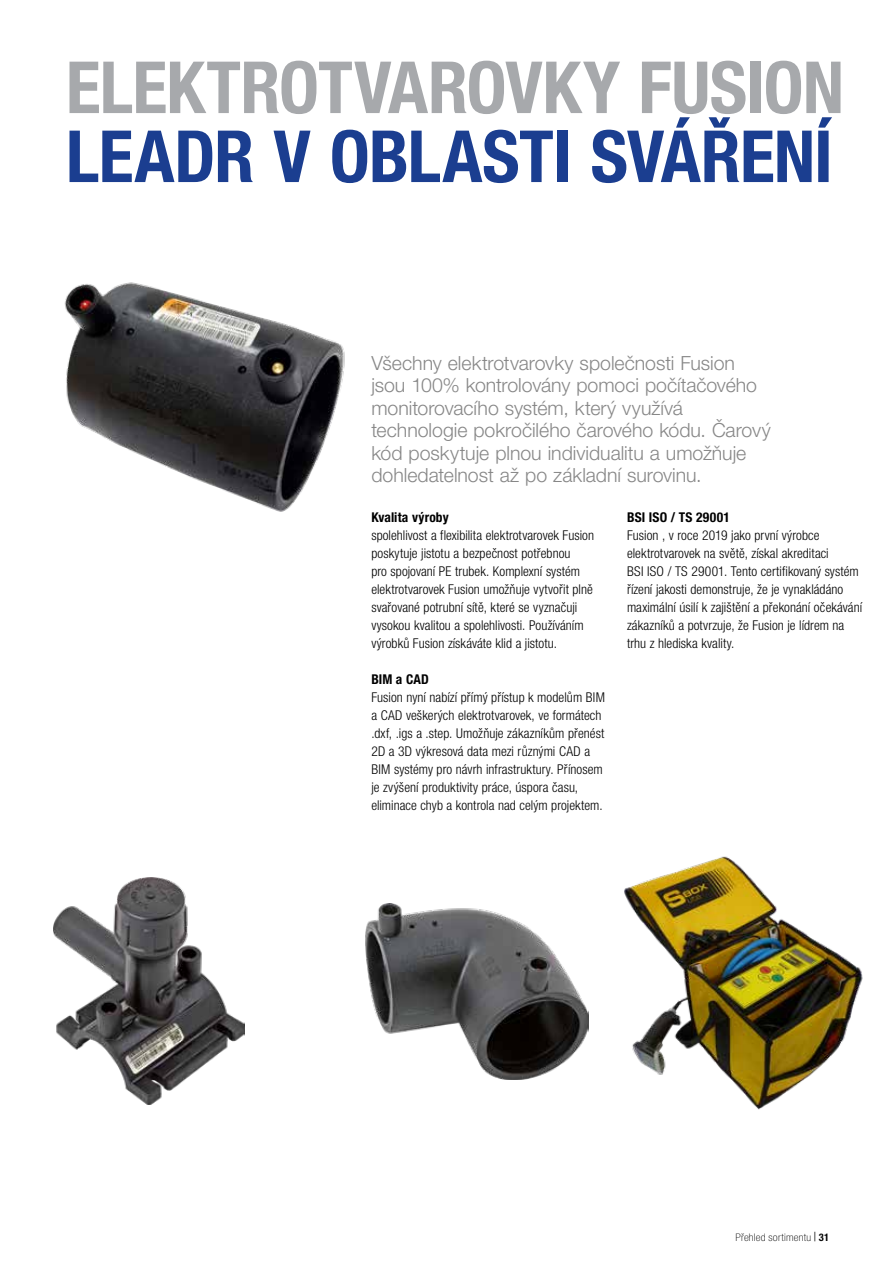
<style>
.page{position:relative;width:893px;height:1263px;background:#fff}
.page>*{position:absolute;margin:0;border:0;box-sizing:border-box;transform-origin:0 0}
.t1{font:700 condensed 72px "Helvetica Neue LT Pro";letter-spacing:-.01em;color:#a7a9ac}
.t2{font:700 condensed 72px "Helvetica Neue LT Pro";letter-spacing:-.01em;color:#1b3e90}
.t3{font:300 19.5px/22.5px "Helvetica Neue LT Pro";color:#878787}
.t4{font:300 condensed 13.5px/18px "Helvetica Neue LT Pro";letter-spacing:.005em;color:#000}
.t5{font:700 condensed 13.5px "Helvetica Neue LT Pro";letter-spacing:.01em;color:#000}
.t6{font:100 condensed 10.5px "Helvetica Neue LT Pro";letter-spacing:.02em;color:#000;scale:1.1 1}
.s1{font-family:"Times New Roman";font-weight:700;font-stretch:normal}
.s2{font-weight:700}
</style>
<div class="page">
<img style="left:64px;top:282px;width:281px;height:230px">
<img style="left:624px;top:856px;width:239px;height:254px">
<img style="left:365px;top:903px;width:224px;height:177px">
<img style="left:53px;top:878px;width:191px;height:226px">
<h1 class="t1" style="left:66px;top:44px;width:780px">ELEKTROTVAROVKY FUSION</h1>
<h1 class="t2" style="left:66px;top:113px;width:768px">LEADR V OBLASTI SVÁŘENÍ</h1>
<p class="t3" style="left:371px;top:351px;width:401px">Všechny elektrotvarovky společnosti Fusion jsou 100% kontrolovány pomoci počítačového monitorovacího systém, který využívá technologie pokročilého čarového kódu. Čarový kód poskytuje plnou individualitu a umožňuje dohledatelnost až po základní surovinu.</p>
<p class="t5" style="left:371px;top:509px;width:79px">Kvalita výroby</p>
<p class="t4" style="left:371px;top:526px;width:224px">spolehlivost a flexibilita elektrotvarovek Fusion poskytuje jistotu a bezpečnost potřebnou<br>pro spojovaní PE trubek. Komplexní systém elektrotvarovek Fusion umožňuje vytvořit plně svařované potrubní sítě, které se vyznačuji vysokou kvalitou a spolehlivosti. Používáním výrobků Fusion získáváte klid a jistotu.</p>
<p class="t5" style="left:371px;top:671px;width:59px">BIM a CAD</p>
<p class="t4" style="left:371px;top:688px;width:235px">Fusion nyní nabízí přímý přístup k modelům BIM a CAD veškerých elektrotvarovek, ve formátech .dxf, .igs a .step. Umožňuje zákazníkům přenést 2D a 3D výkresová data mezi různými CAD a BIM systémy pro návrh infrastruktury. Přínosem je zvýšení produktivity práce, úspora času, eliminace chyb a kontrola nad celým projektem.</p>
<p class="t5" style="left:627px;top:509px;width:104px">BSI ISO / TS 29001</p>
<p class="t4" style="left:627px;top:526px;width:237px">Fusion , v roce 2019 jako první výrobce elektrotvarovek na světě, získal akreditaci<br>BSI ISO / TS 29001. Tento certifikovaný systém řízení jakosti demonstruje, že je vynakládáno maximální úsilí k zajištění a překonání očekávání zákazníků a potvrzuje, že Fusion je lídrem na trhu z hlediska kvality.</p>
<p class="t6" style="left:735px;top:1231px;width:87px">Přehled sortimentu <span class="s1">|</span> <span class="s2">31</span></p>
</div>
